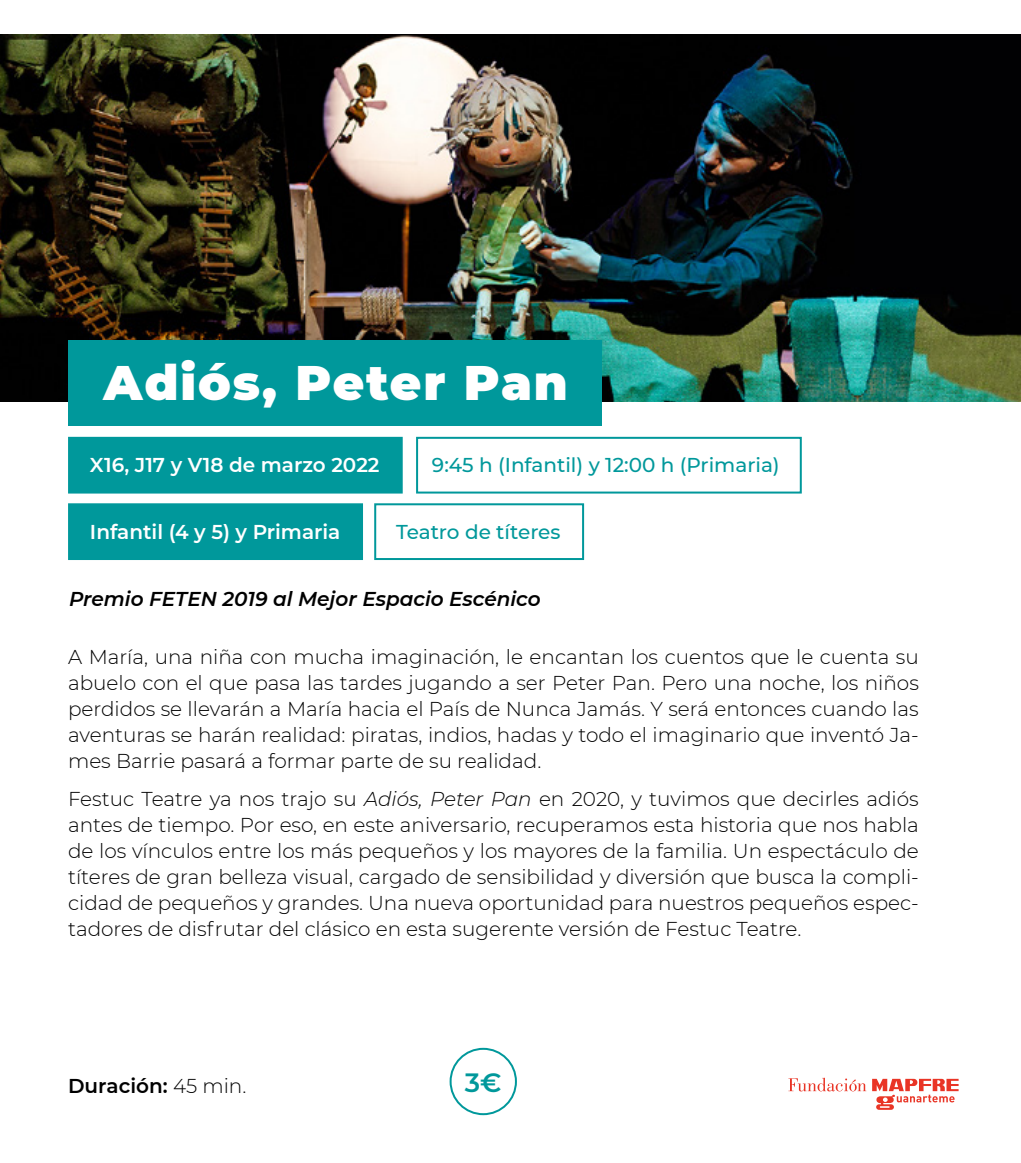
<style>
.page{position:relative;width:1021px;height:1163px;background:#fff}
.page>*{position:absolute;margin:0;border:0;box-sizing:border-box;transform-origin:0 0}
.t1{font:900 48.4px "Montserrat";letter-spacing:.04em;color:#fff}
.t2{font:600 26.4px "Montserrat";color:#00989b}
.t3{font:300 20px/26px "Montserrat";color:#000;text-align:justify}
.t4{font:500 20px "Montserrat";color:#00989b}
.t5{font:600 20px "Montserrat";color:#fff}
.t6{font:italic 600 20px "Montserrat";color:#000}
.t7{font:600 20px "Montserrat";color:#000}
.s1{font-style:italic}
.s2{font-weight:300}
</style>
<div class="page">
<img style="left:0;top:34px;width:1020px;height:368px">
<svg style="left:788px;top:1077px;width:78px;height:14px"></svg>
<svg style="left:872px;top:1078px;width:86px;height:31px"></svg>
<div style="left:68px;top:340px;width:533px;height:85px;background:#00989b"></div>
<div style="left:68px;top:437px;width:335px;height:56px;background:#00989b"></div>
<div style="left:416px;top:437px;width:385px;height:56px;background:#fff;border:2px solid #00989b"></div>
<div style="left:68px;top:503px;width:295px;height:57px;background:#00989b;border:2px solid #00989b"></div>
<div style="left:374px;top:503px;width:210px;height:57px;background:#fff;border:2px solid #00989b"></div>
<div style="left:449px;top:1047px;width:68px;height:67px;border:2px solid #00989b;border-radius:50%"></div>
<h1 class="t1" style="left:104px;top:347px;width:466px">Adiós, Peter Pan</h1>
<p class="t5" style="left:90px;top:451px;width:291px">X16, J17 y V18 de marzo 2022</p>
<p class="t4" style="left:432px;top:451px;width:349px">9:45 h (Infantil) y 12:00 h (Primaria)</p>
<p class="t5" style="left:90px;top:517px;width:252px">Infantil (4 y 5) y Primaria</p>
<p class="t4" style="left:396px;top:517px;width:166px">Teatro de títeres</p>
<p class="t6" style="left:69px;top:585px;width:473px">Premio FETEN 2019 al Mejor Espacio Escénico</p>
<p class="t3" style="left:68px;top:643px;width:852px">A María, una niña con mucha imaginación, le encantan los cuentos que le cuenta su abuelo con el que pasa las tardes jugando a ser Peter Pan. Pero una noche, los niños perdidos se llevarán a María hacia el País de Nunca Jamás. Y será entonces cuando las aventuras se harán realidad: piratas, indios, hadas y todo el imaginario que inventó Ja&shy;mes Barrie pasará a formar parte de su realidad.</p>
<p class="t3" style="left:68px;top:785px;width:852px">Festuc Teatre ya nos trajo su <span class="s1">Adiós, Peter Pan</span> en 2020, y tuvimos que decirles adiós antes de tiempo. Por eso, en este aniversario, recuperamos esta historia que nos habla de los vínculos entre los más pequeños y los mayores de la familia. Un espectáculo de títeres de gran belleza visual, cargado de sensibilidad y diversión que busca la compli&shy;cidad de pequeños y grandes. Una nueva oportunidad para nuestros pequeños espec&shy;tadores de disfrutar del clásico en esta sugerente versión de Festuc Teatre.</p>
<p class="t7" style="left:68px;top:1071px;width:180px">Duración: <span class="s2">45 min.</span></p>
<h2 class="t2" style="left:465px;top:1063px;width:38px">3€</h2>
</div>
